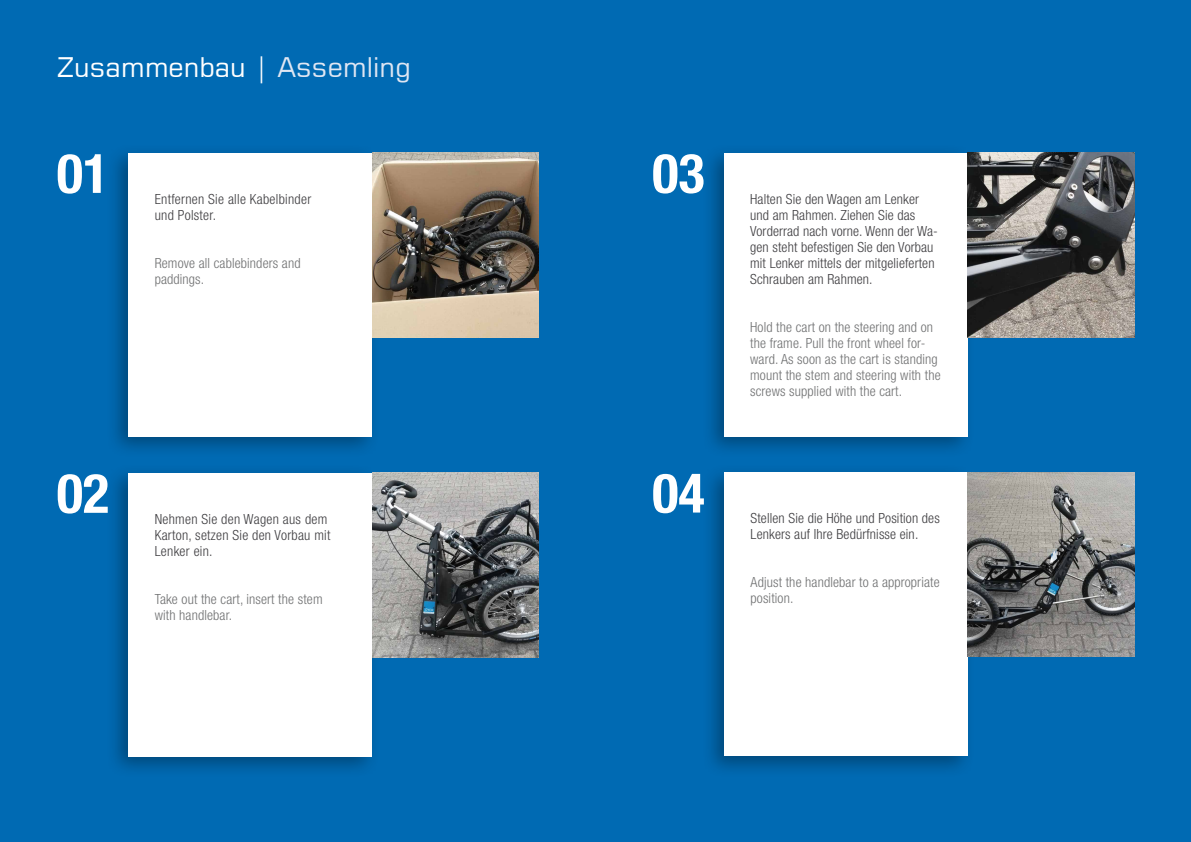
<style>
.page{position:relative;width:1191px;height:842px;background:#006ab3}
.page>*{position:absolute;margin:0;border:0;box-sizing:border-box;transform-origin:0 0}
.t1{font:700 condensed 54.6px "Helvetica Neue LT Std";color:#fff}
.t2{font:27px "Square 721 BT";color:#fff}
.t3{font:300 condensed 14px/16px "Helvetica Neue LT Std";letter-spacing:.01em;color:#3e3d40}
.t4{font:300 condensed 14px/16px "Helvetica Neue LT Std";letter-spacing:.01em;color:#707172}
.s1{color:#dfe6f3}
</style>
<div class="page">
<div style="left:105px;top:144px;width:275px;height:315px;background:#000;opacity:.32"></div>
<div style="left:129px;top:153px;width:243px;height:283px;background:#fff"></div>
<div style="left:105px;top:463px;width:275px;height:316px;background:#000;opacity:.32"></div>
<div style="left:129px;top:473px;width:243px;height:283px;background:#fff"></div>
<div style="left:701px;top:143px;width:275px;height:316px;background:#000;opacity:.32"></div>
<div style="left:724px;top:153px;width:243px;height:283px;background:#fff"></div>
<div style="left:701px;top:463px;width:275px;height:316px;background:#000;opacity:.32"></div>
<div style="left:724px;top:473px;width:243px;height:283px;background:#fff"></div>
<img style="left:372px;top:153px;width:167px;height:184px">
<img style="left:372px;top:473px;width:167px;height:184px">
<img style="left:967px;top:153px;width:167px;height:184px">
<img style="left:967px;top:473px;width:167px;height:184px">
<h2 class="t2" style="left:57px;top:50px;width:356px">Zusammenbau | <span class="s1">Assemling</span></h2>
<h1 class="t1" style="left:57px;top:140px;width:54px">01</h1>
<p class="t3" style="left:155px;top:191px;width:158px">Entfernen Sie alle Kabelbinder und Polster.</p>
<p class="t4" style="left:155px;top:255px;width:147px">Remove all cablebinders and paddings.</p>
<h1 class="t1" style="left:652px;top:140px;width:54px">03</h1>
<p class="t3" style="left:750px;top:191px;width:189px">Halten Sie den Wagen am Lenker und am Rahmen. Ziehen Sie das<br>Vorderrad nach vorne. Wenn der Wa&shy;gen steht befestigen Sie den Vorbau mit Lenker mittels der mitgelieferten<br>Schrauben am Rahmen.</p>
<p class="t4" style="left:750px;top:319px;width:192px">Hold the cart on the steering and on the frame. Pull the front wheel for&shy;ward. As soon as the cart is standing mount the stem and steering with the screws supplied with the cart.</p>
<h1 class="t1" style="left:57px;top:460px;width:54px">02</h1>
<p class="t3" style="left:155px;top:511px;width:177px">Nehmen Sie den Wagen aus dem<br>Karton, setzen Sie den Vorbau mit<br>Lenker ein.</p>
<p class="t4" style="left:155px;top:591px;width:169px">Take out the cart, insert the stem with handlebar.</p>
<h1 class="t1" style="left:652px;top:460px;width:54px">04</h1>
<p class="t3" style="left:750px;top:510px;width:191px">Stellen Sie die Höhe und Position des<br>Lenkers auf Ihre Bedürfnisse ein.</p>
<p class="t4" style="left:750px;top:574px;width:190px">Adjust the handlebar to a appropriate position.</p>
</div>
